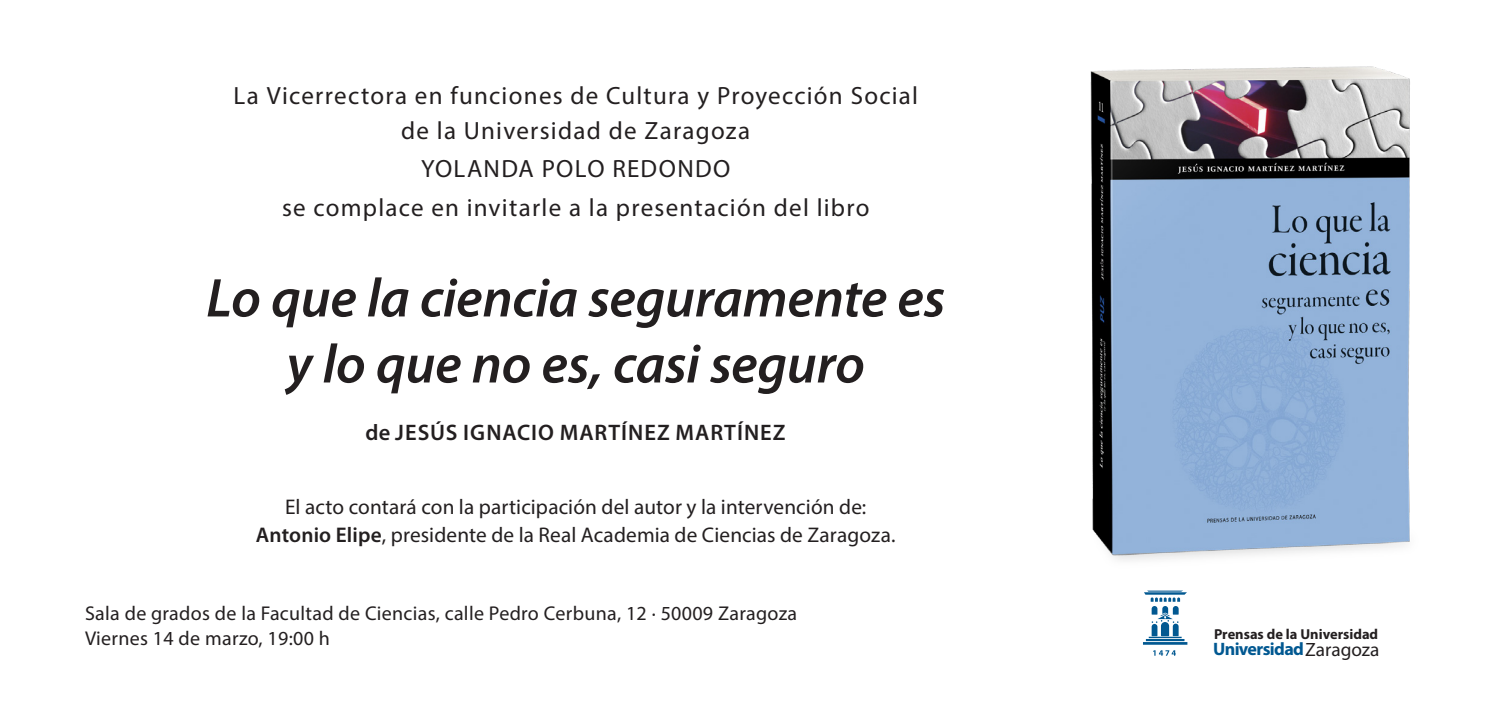
<style>
.page{position:relative;width:1489px;height:709px;background:#fff}
.page>*{position:absolute;margin:0;border:0;box-sizing:border-box;transform-origin:0 0}
.t1{font:italic 600 55px/66px "Myriad Pro";letter-spacing:-.005em;color:#231f20;text-align:center}
.t2{font:25px/35px "Myriad Pro";letter-spacing:.05em;color:#231f20;text-align:center}
.t3{font:600 22.5px "Myriad Pro";letter-spacing:.045em;color:#231f20}
.t4{font:21.25px/27.5px "Myriad Pro";letter-spacing:.005em;color:#231f20;text-align:center}
.t5{font:20px "Myriad Pro";letter-spacing:.015em;color:#231f20}
.t6{font:700 18px "Myriad Pro";letter-spacing:-.035em;color:#015891}
.t7{font:700 14.5px "Myriad Pro";color:#231f20}
.s1{font-weight:600}
.s2{font-weight:400;font-size:19.25px;color:#231f20}
</style>
<div class="page">
<img style="left:1090px;top:66px;width:320px;height:495px">
<svg style="left:1143px;top:590px;width:44px;height:54px"></svg>
<svg style="left:1153px;top:650px;width:22px;height:5px"></svg>
<p class="t2" style="left:233px;top:78px;width:686px">La Vicerrectora en funciones de Cultura y Proyección Social de la Universidad de Zaragoza</p>
<p class="t2" style="left:421px;top:151px;width:311px">YOLANDA POLO REDONDO</p>
<p class="t2" style="left:282px;top:190px;width:589px">se complace en invitarle a la presentación del libro</p>
<p class="t1" style="left:206px;top:263px;width:740px">Lo que la ciencia seguramente es y lo que no es, casi seguro</p>
<p class="t3" style="left:365px;top:418px;width:421px">de JESÚS IGNACIO MARTÍNEZ MARTÍNEZ</p>
<p class="t4" style="left:256px;top:493px;width:641px">El acto contará con la participación del autor y la intervención de:<br><span class="s1">Antonio Elipe</span>, presidente de la Real Academia de Ciencias de Zaragoza.</p>
<p class="t5" style="left:85px;top:601px;width:713px">Sala de grados de la Facultad de Ciencias, calle Pedro Cerbuna, 12 · 50009 Zaragoza</p>
<p class="t5" style="left:85px;top:626px;width:246px">Viernes 14 de marzo, 19:00 h</p>
<p class="t7" style="left:1213px;top:624px;width:166px">Prensas de la Universidad</p>
<p class="t6" style="left:1212px;top:637px;width:168px">Universidad<span class="s2">Zaragoza</span></p>
</div>
